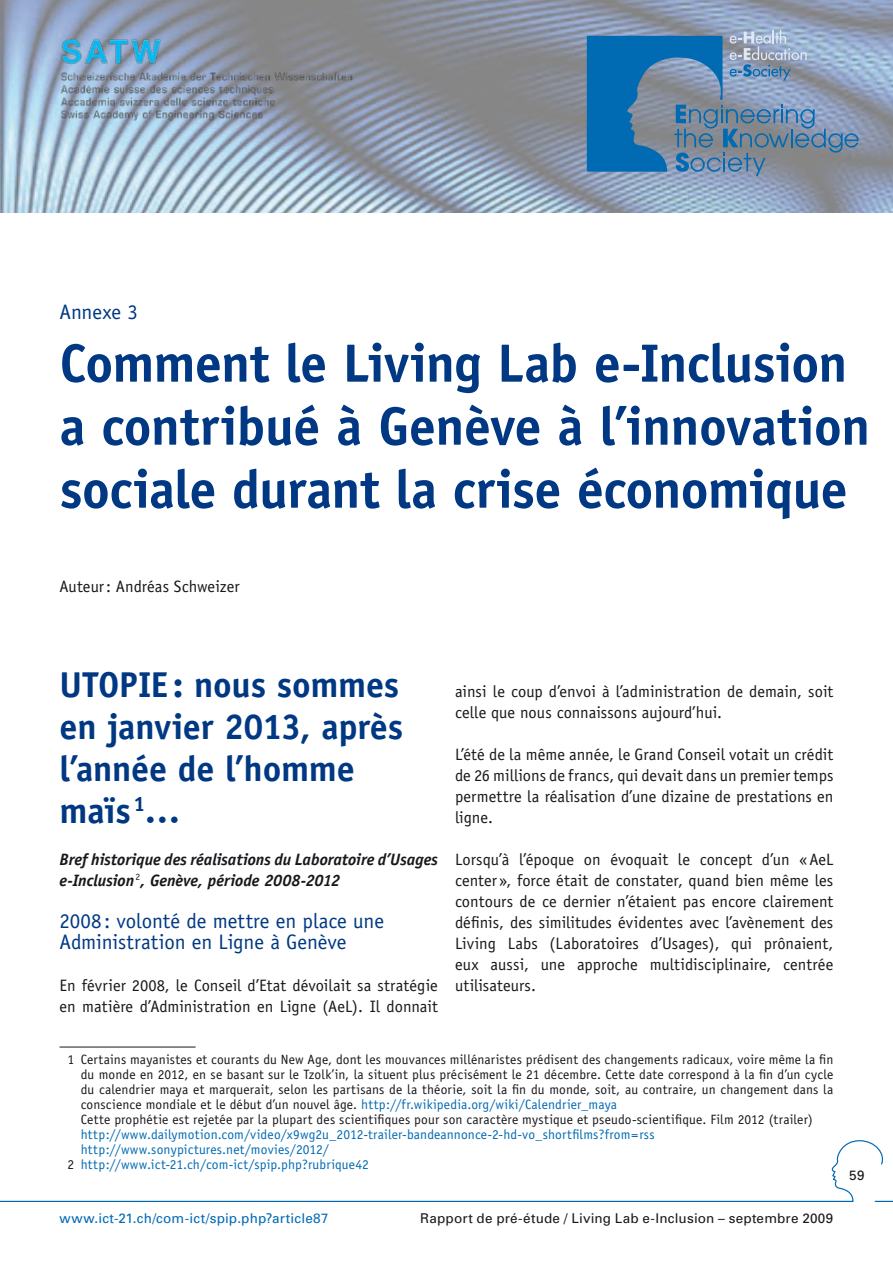
<style>
.page{position:relative;width:893px;height:1263px;background:#fff}
.page>*{position:absolute;margin:0;border:0;box-sizing:border-box;transform-origin:0 0}
.broch-titre{font:700 54px/63px "Officina Sans";letter-spacing:-.015em;color:#003883}
.titre-1-Haupttitel{font:700 36px/42px "Officina Sans";letter-spacing:-.005em;color:#003883}
.titre-2__t1{font:21px/21px "Officina Sans";letter-spacing:-.005em;color:#003883}
.texte{font:16.5px/21px "Officina Sans";color:#1a171c}
.texte-2{font:italic 700 16.5px/21px "Officina Sans";letter-spacing:-.005em;color:#1a171c}
.note-bas-page-1ere-l{font:13.5px/15px "Officina Sans";letter-spacing:.01em;color:#1a171c;text-align:justify}
.note-bas-page__texte{font:13.5px "Officina Sans";letter-spacing:.01em;color:#006ab3}
.note-bas-page__texte-2{font:13.5px "Officina Sans";letter-spacing:.015em;color:#1a171c}
.t1{font:13.5px "Univers";letter-spacing:.015em;color:#1a171c}
.t2{font:13.5px "Univers";letter-spacing:.015em;color:#006ab3}
.s1{color:#006ab3}
.s2{color:#1a171c}
</style>
<div class="page">
<svg style="left:0;top:1140px;width:893px;height:62px"></svg>
<hr style="left:60px;top:1047px;width:136px;height:1px;background:#1a171c">
<img style="left:0;top:0;width:893px;height:213px">
<svg style="left:587px;top:30px;width:272px;height:146px;background:#638aad"></svg>
<img style="left:60px;top:38px;width:293px;height:82px">
<p class="titre-2__t1" style="left:60px;top:301px;width:80px">Annexe 3</p>
<p class="broch-titre" style="left:60px;top:331px;width:812px">Comment le Living Lab e-Inclusion a contribué à Genève à l’innovation</p>
<p class="broch-titre" style="left:60px;top:457px;width:789px">sociale durant la crise économique</p>
<p class="texte" style="left:60px;top:576px;width:182px">Auteur: Andréas Schweizer</p>
<p class="titre-1-Haupttitel" style="left:60px;top:663px;width:345px">UTOPIE : nous sommes en janvier 2013, après l’année de l’homme maïs<sup>1</sup>…</p>
<p class="texte-2" style="left:60px;top:849px;width:380px">Bref historique des réalisations du Laboratoire d’Usages e-Inclusion<sup>2</sup>, Genève, période 2008-2012</p>
<p class="titre-2__t1" style="left:60px;top:910px;width:326px">2008 : volonté de mettre en place une<br>Administration en Ligne à Genève</p>
<p class="texte" style="left:60px;top:975px;width:380px">En février 2008, le Conseil d’Etat dévoilait sa stratégie en matière d’Administration en Ligne (AeL). Il donnait</p>
<p class="texte" style="left:455px;top:681px;width:380px">ainsi le coup d’envoi à l’administration de demain, soit celle que nous connaissons aujourd’hui.</p>
<p class="texte" style="left:455px;top:744px;width:380px;text-align:justify">L’été de la même année, le Grand Conseil votait un crédit de 26 millions de francs, qui devait dans un premier temps permettre la réalisation d’une dizaine de prestations en ligne.</p>
<p class="texte" style="left:455px;top:849px;width:380px;text-align:justify">Lorsqu’à l’époque on évoquait le concept d’un «AeL center », force était de constater, quand bien même les contours de ce dernier n’étaient pas encore clairement définis, des similitudes évidentes avec l’avènement des Living Labs (Laboratoires d’Usages), qui prônaient, eux aussi, une approche multidisciplinaire, centrée utilisateurs.</p>
<p class="note-bas-page-1ere-l" style="left:81px;top:1052px;width:754px;text-indent:-13px">1 Certains mayanistes et courants du New Age, dont les mouvances millénaristes prédisent des changements radicaux, voire même la fin du monde en 2012, en se basant sur le Tzolk’in, la situent plus précisément le 21 décembre. Cette date correspond à la fin d’un cycle du calendrier maya et marquerait, selon les partisans de la théorie, soit la fin du monde, soit, au contraire, un changement dans la conscience mondiale et le début d’un nouvel âge. <span class="s1">http://fr.wikipedia.org/wiki/Calendrier_maya</span></p>
<p class="note-bas-page__texte-2" style="left:81px;top:1112px;width:733px">Cette prophétie est rejetée par la plupart des scientifiques pour son caractère mystique et pseudo-scientifique. Film 2012 (trailer)</p>
<p class="note-bas-page__texte" style="left:81px;top:1127px;width:575px">http://www.dailymotion.com/video/x9wg2u_2012-trailer-bandeannonce-2-hd-vo_shortfilms?from=rss</p>
<p class="note-bas-page__texte" style="left:81px;top:1142px;width:250px">http://www.sonypictures.net/movies/2012/</p>
<p class="note-bas-page__texte" style="left:68px;top:1157px;width:303px"><span class="s2">2</span> http://www.ict-21.ch/com-ict/spip.php?rubrique42</p>
<p class="t2" style="left:60px;top:1210px;width:270px">www.ict-21.ch/com-ict/spip.php?article87</p>
<p class="t1" style="left:420px;top:1210px;width:415px">Rapport de pré-étude / Living Lab e-Inclusion – septembre 2009</p>
<p class="t1" style="left:849px;top:1166px;width:17px">59</p>
</div>
